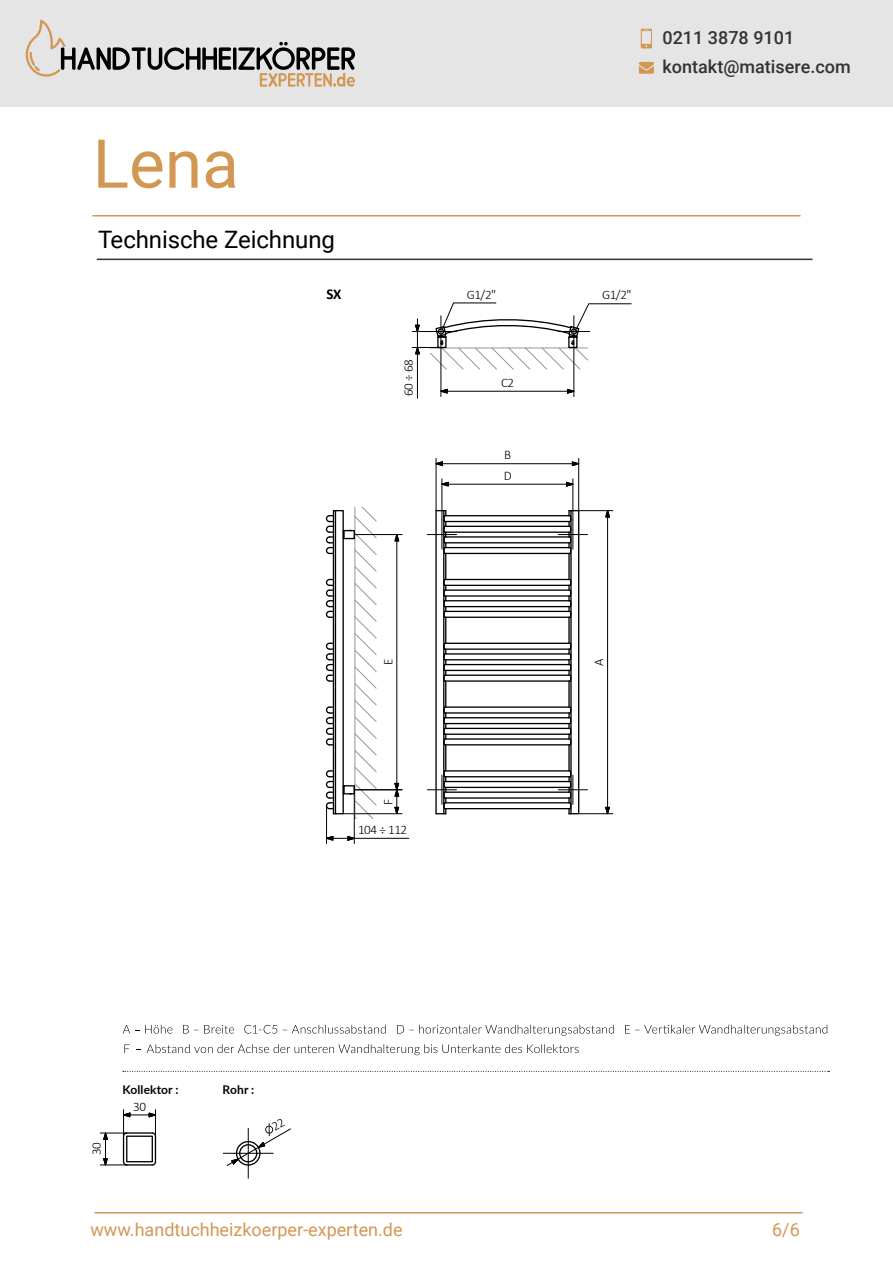
<style>
.page{position:relative;width:893px;height:1262px;background:#fff}
.page>*{position:absolute;margin:0;border:0;box-sizing:border-box;transform-origin:0 0}
.t1{font:67.5px "Roboto";color:#d39754}
.t2{font:24px "Roboto";letter-spacing:-.005em;color:#000}
.t3{font:18px "Roboto";color:#d39754}
.t4{font:500 18px/29.2px "Roboto";color:#333}
.t5{font:700 15px "Calibri";color:#000}
.t6{font:300 13.2px "Calibri";letter-spacing:-.04em;color:#000}
.t7{font:300 13.05px "Calibri";color:#000}
.t8{font:700 12px "Lato";letter-spacing:.005em;color:#000}
</style>
<div class="page">
<div style="left:0;top:0;width:892px;height:106px;background:#e6e5e5"></div>
<svg style="left:640px;top:29px;width:12px;height:19px"></svg>
<svg style="left:639px;top:62px;width:15px;height:12px"></svg>
<svg style="left:26px;top:20px;width:329px;height:67px"></svg>
<hr style="left:92px;top:215px;width:708px;height:1px;background:#d39754">
<hr style="left:94px;top:1212px;width:708px;height:1px;background:#d39754">
<svg style="left:123px;top:1071px;width:706px;height:1px"></svg>
<svg style="left:123px;top:1025px;width:16px;height:8px"></svg>
<svg style="left:145px;top:1024px;width:682px;height:11px"></svg>
<svg style="left:124px;top:1044px;width:5px;height:9px"></svg>
<svg style="left:146px;top:1044px;width:432px;height:11px"></svg>
<hr style="left:445px;top:521px;width:125px;height:1px;background:#000">
<hr style="left:445px;top:515px;width:125px;height:1px;background:#000">
<hr style="left:445px;top:531px;width:125px;height:2px;background:#000">
<hr style="left:445px;top:525px;width:125px;height:2px;background:#000">
<hr style="left:445px;top:542px;width:125px;height:1px;background:#000">
<hr style="left:445px;top:536px;width:125px;height:1px;background:#000">
<hr style="left:445px;top:584px;width:125px;height:2px;background:#000">
<hr style="left:445px;top:579px;width:125px;height:1px;background:#000">
<hr style="left:445px;top:595px;width:125px;height:1px;background:#000">
<hr style="left:445px;top:589px;width:125px;height:2px;background:#000">
<hr style="left:445px;top:606px;width:125px;height:1px;background:#000">
<hr style="left:445px;top:600px;width:125px;height:1px;background:#000">
<hr style="left:445px;top:648px;width:125px;height:2px;background:#000">
<hr style="left:445px;top:642px;width:125px;height:2px;background:#000">
<hr style="left:445px;top:659px;width:125px;height:1px;background:#000">
<hr style="left:445px;top:653px;width:125px;height:1px;background:#000">
<hr style="left:445px;top:670px;width:125px;height:1px;background:#000">
<hr style="left:445px;top:664px;width:125px;height:1px;background:#000">
<hr style="left:445px;top:712px;width:125px;height:1px;background:#000">
<hr style="left:445px;top:706px;width:125px;height:2px;background:#000">
<hr style="left:445px;top:723px;width:125px;height:1px;background:#000">
<hr style="left:445px;top:717px;width:125px;height:1px;background:#000">
<hr style="left:445px;top:733px;width:125px;height:2px;background:#000">
<hr style="left:445px;top:727px;width:125px;height:2px;background:#000">
<hr style="left:445px;top:553px;width:125px;height:1px;background:#000">
<hr style="left:445px;top:547px;width:125px;height:1px;background:#000">
<hr style="left:445px;top:616px;width:125px;height:2px;background:#000">
<hr style="left:445px;top:611px;width:125px;height:1px;background:#000">
<hr style="left:445px;top:680px;width:125px;height:1px;background:#000">
<hr style="left:445px;top:674px;width:125px;height:2px;background:#000">
<hr style="left:445px;top:744px;width:125px;height:1px;background:#000">
<hr style="left:445px;top:738px;width:125px;height:1px;background:#000">
<hr style="left:445px;top:776px;width:125px;height:1px;background:#000">
<hr style="left:445px;top:770px;width:125px;height:1px;background:#000">
<hr style="left:445px;top:786px;width:125px;height:2px;background:#000">
<hr style="left:445px;top:781px;width:125px;height:1px;background:#000">
<hr style="left:445px;top:797px;width:125px;height:1px;background:#000">
<hr style="left:445px;top:791px;width:125px;height:2px;background:#000">
<hr style="left:445px;top:808px;width:125px;height:1px;background:#000">
<hr style="left:445px;top:802px;width:125px;height:1px;background:#000">
<svg style="left:325px;top:506px;width:52px;height:313px"></svg>
<svg style="left:441px;top:389px;width:7px;height:5px"></svg>
<svg style="left:567px;top:389px;width:8px;height:5px"></svg>
<hr style="left:447px;top:391px;width:120px;height:1px;background:#000">
<hr style="left:440px;top:347px;width:1px;height:49px;background:#000">
<hr style="left:573px;top:347px;width:1px;height:49px;background:#000">
<svg style="left:427px;top:510px;width:29px;height:304px"></svg>
<svg style="left:558px;top:510px;width:29px;height:304px"></svg>
<hr style="left:417px;top:360px;width:1px;height:38px;background:#000">
<svg style="left:442px;top:481px;width:7px;height:6px"></svg>
<svg style="left:566px;top:481px;width:8px;height:6px"></svg>
<hr style="left:448px;top:484px;width:118px;height:1px;background:#000">
<hr style="left:572px;top:479px;width:1px;height:41px;background:#000">
<hr style="left:441px;top:479px;width:1px;height:41px;background:#000">
<svg style="left:435px;top:461px;width:8px;height:5px"></svg>
<svg style="left:571px;top:461px;width:9px;height:5px"></svg>
<hr style="left:442px;top:463px;width:130px;height:1px;background:#000">
<hr style="left:436px;top:458px;width:1px;height:52px;background:#000">
<hr style="left:578px;top:458px;width:1px;height:52px;background:#000">
<svg style="left:605px;top:511px;width:5px;height:10px"></svg>
<svg style="left:605px;top:806px;width:5px;height:9px"></svg>
<hr style="left:607px;top:517px;width:1px;height:290px;background:#000">
<hr style="left:578px;top:510px;width:35px;height:1px;background:#000">
<hr style="left:578px;top:813px;width:35px;height:1px;background:#000">
<svg style="left:394px;top:535px;width:5px;height:9px"></svg>
<hr style="left:396px;top:541px;width:1px;height:242px;background:#000">
<hr style="left:354px;top:534px;width:48px;height:1px;background:#000">
<svg style="left:394px;top:782px;width:5px;height:33px"></svg>
<hr style="left:354px;top:789px;width:48px;height:1px;background:#000">
<hr style="left:343px;top:813px;width:59px;height:1px;background:#000">
<svg style="left:412px;top:302px;width:219px;height:68px"></svg>
<svg style="left:327px;top:835px;width:29px;height:6px"></svg>
<hr style="left:326px;top:805px;width:1px;height:38px;background:#000">
<hr style="left:354px;top:786px;width:1px;height:57px;background:#000">
<hr style="left:354px;top:838px;width:55px;height:1px;background:#000">
<hr style="left:223px;top:1153px;width:50px;height:1px;background:#000">
<hr style="left:248px;top:1128px;width:1px;height:50px;background:#000">
<svg style="left:100px;top:1109px;width:57px;height:57px"></svg>
<hr style="left:97px;top:258px;width:715px;height:2px;background:#333">
<svg style="left:226px;top:1123px;width:65px;height:43px"></svg>
<h1 class="t1" style="left:93px;top:116px;width:148px">Lena</h1>
<h2 class="t2" style="left:98px;top:223px;width:238px">Technische Zeichnung</h2>
<p class="t5" style="left:326px;top:283px;width:17px">SX</p>
<p class="t4" style="left:662px;top:22px;width:190px">0211 3878 9101 kontakt@matisere.com</p>
<p class="t7" style="left:400px;top:396px;width:38px;rotate:-90deg">60÷68</p>
<p class="t6" style="left:467px;top:286px;width:31px">G1/2"</p>
<p class="t6" style="left:602px;top:287px;width:31px">G1/2"</p>
<p class="t6" style="left:501px;top:374px;width:15px">C2</p>
<p class="t6" style="left:504px;top:447px;width:9px">B</p>
<p class="t6" style="left:503px;top:467px;width:9px">D</p>
<p class="t7" style="left:380px;top:665px;width:8px;rotate:-90deg">E</p>
<p class="t7" style="left:590px;top:665px;width:9px;rotate:-90deg">A</p>
<p class="t7" style="left:380px;top:804px;width:8px;rotate:-90deg">F</p>
<p class="t6" style="left:358px;top:821px;width:51px">104 ÷ 112</p>
<p class="t7" style="left:88px;top:1155px;width:14px;rotate:-90deg">30</p>
<p class="t8" style="left:123px;top:1080px;width:57px">Kollektor :</p>
<p class="t8" style="left:222px;top:1080px;width:33px">Rohr :</p>
<p class="t6" style="left:133px;top:1098px;width:14px">30</p>
<p class="t3" style="left:90px;top:1216px;width:314px">www.handtuchheizkoerper-experten.de</p>
<p class="t3" style="left:772px;top:1216px;width:29px">6/6</p>
</div>
